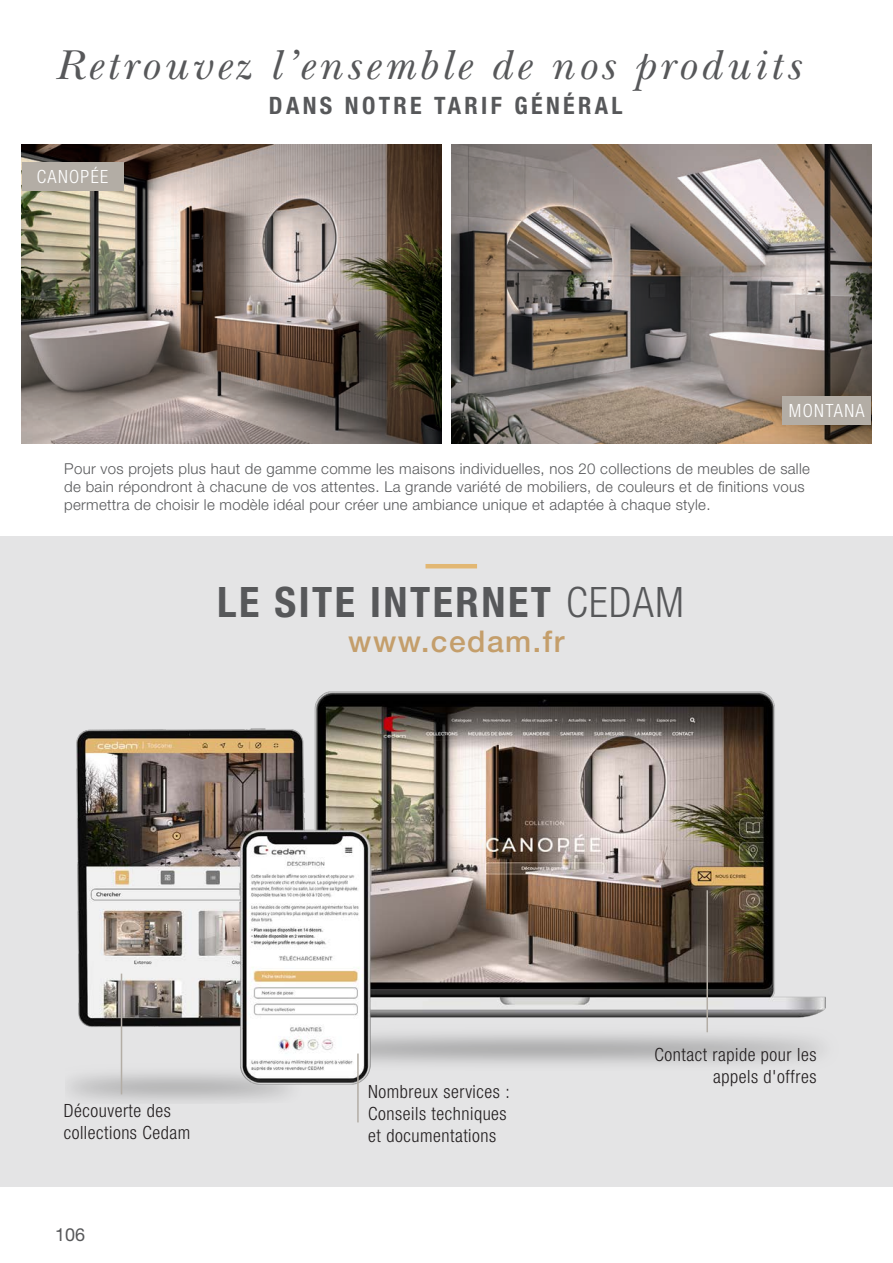
<style>
.page{position:relative;width:893px;height:1263px;background:#fff}
.page>*{position:absolute;margin:0;border:0;box-sizing:border-box;transform-origin:0 0}
.t1{font:italic 43.5px "New Baskerville Std";letter-spacing:.09em;color:#57585a}
.titre_collection{font:700 condensed 42px "Helvetica Neue LT Std";letter-spacing:.06em;color:#57585a}
.t2{font:500 30px "Helvetica Neue LT Std";letter-spacing:.05em;color:#c49e6b}
.t3{font:700 condensed 24px "Helvetica Neue LT Std";letter-spacing:.14em;color:#57585a}
.t4{font:300 condensed 18.3px/21.9px "Helvetica Neue LT Std";letter-spacing:.03em;color:#231f20}
.t5{font:300 condensed 18.3px "Helvetica Neue LT Std";letter-spacing:.07em;color:#fff}
.t6{font:18px "Helvetica Neue LT Std";color:#57585a}
.t7{font:300 15px/18px "Helvetica Neue LT Std";letter-spacing:.02em;color:#57585a}
.s1{font-weight:300}
</style>
<div class="page">
<img style="left:22px;top:144px;width:419px;height:300px">
<img style="left:452px;top:144px;width:419px;height:300px">
<div style="left:22px;top:163px;width:101px;height:28px;background:#b3ada5"></div>
<div style="left:782px;top:397px;width:89px;height:28px;background:#b3ada5"></div>
<div style="left:0;top:536px;width:893px;height:650px;background:#e4e4e5"></div>
<img style="left:70px;top:691px;width:756px;height:410px">
<hr style="left:425px;top:564px;width:52px;height:4px;background:#e2b773">
<hr style="left:357px;top:1053px;width:2px;height:69px;background:#b3ada5">
<hr style="left:121px;top:973px;width:1px;height:121px;background:#b3ada5">
<hr style="left:706px;top:890px;width:2px;height:142px;background:#b3ada5">
<p class="t1" style="left:55px;top:39px;width:747px">Retrouvez l’ensemble de nos produits</p>
<p class="t3" style="left:269px;top:91px;width:355px">DANS NOTRE TARIF GÉNÉRAL</p>
<p class="t5" style="left:37px;top:166px;width:73px">CANOPÉE</p>
<p class="t5" style="left:789px;top:400px;width:77px">MONTANA</p>
<p class="t7" style="left:64px;top:459px;width:747px">Pour vos projets plus haut de gamme comme les maisons individuelles, nos 20 collections de meubles de salle de bain répondront à chacune de vos attentes. La grande variété de mobiliers, de couleurs et de finitions vous permettra de choisir le modèle idéal pour créer une ambiance unique et adaptée à chaque style.</p>
<p class="titre_collection" style="left:217px;top:576px;width:468px">LE SITE INTERNET <span class="s1">CEDAM</span></p>
<p class="t4" style="left:64px;top:1099px;width:128px">Découverte des collections Cedam</p>
<p class="t6" style="left:55px;top:1224px;width:32px">106</p>
<p class="t2" style="left:348px;top:623px;width:218px">www.cedam.fr</p>
<p class="t4" style="left:368px;top:1080px;width:143px">Nombreux services :</p>
<p class="t4" style="left:368px;top:1102px;width:140px">Conseils techniques et documentations</p>
<p class="t4" style="left:654px;top:1043px;width:163px;text-align:right">Contact rapide pour les appels d'offres</p>
</div>
